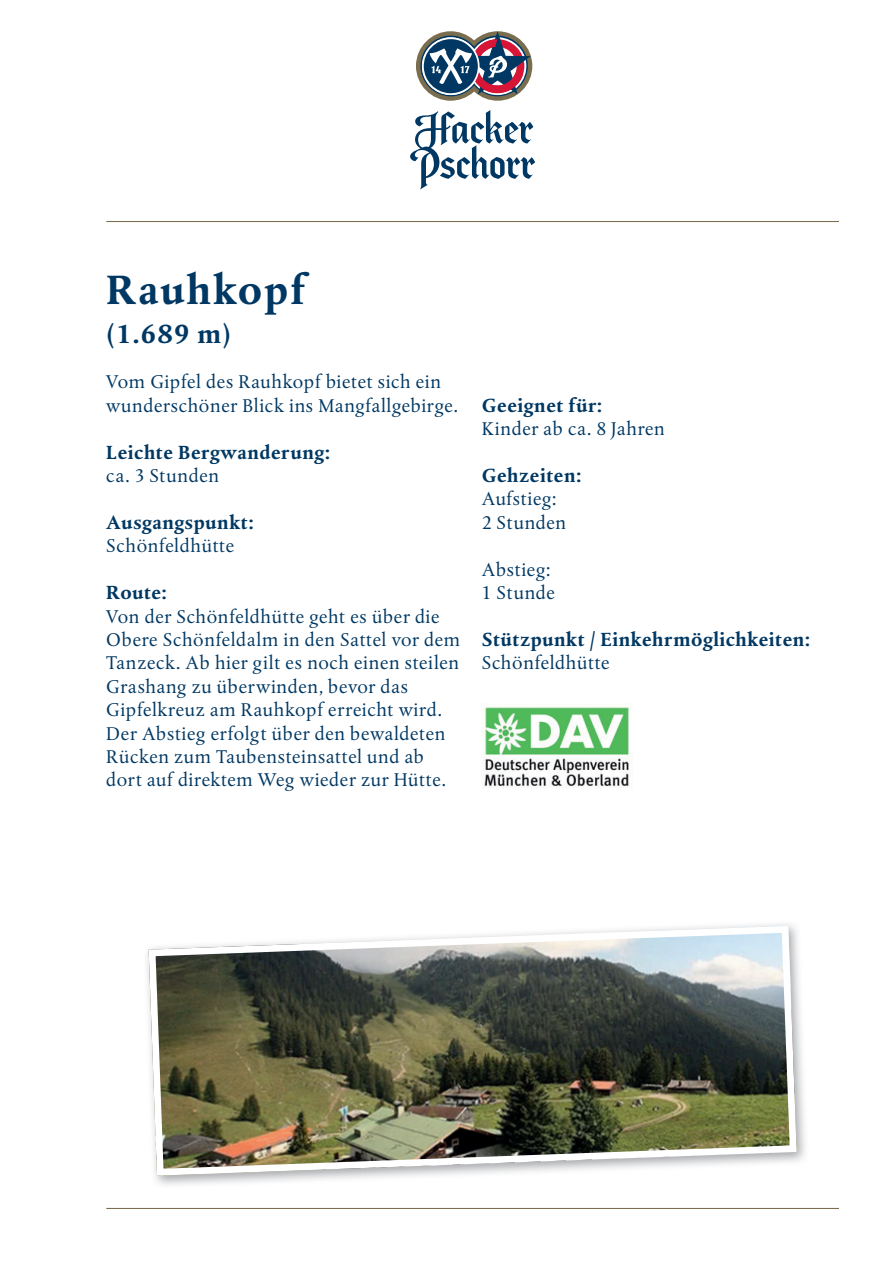
<style>
.page{position:relative;width:893px;height:1263px;background:#fff}
.page>*{position:absolute;margin:0;border:0;box-sizing:border-box;transform-origin:0 0}
.t1{font:700 42px "Albertina MT Std";letter-spacing:.05em;color:#013863}
.t2{font:700 27px "Albertina MT Std";color:#013863}
.t3{font:19.5px/23.4px "Albertina MT Std";letter-spacing:.03em;color:#013863}
.t4{font:700 19.5px "Albertina MT Std";letter-spacing:.03em;color:#013863}
</style>
<div class="page">
<hr style="left:106px;top:221px;width:733px;height:1px;background:#7b6e4e">
<hr style="left:106px;top:1208px;width:733px;height:1px;background:#7b6e4e">
<svg style="left:410px;top:110px;width:125px;height:79px"></svg>
<svg style="left:416px;top:31px;width:117px;height:70px"></svg>
<img style="left:145px;top:922px;width:655px;height:257px">
<img style="left:483px;top:705px;width:149px;height:83px">
<h1 class="t1" style="left:106px;top:264px;width:200px">Rauhkopf</h1>
<h2 class="t2" style="left:106px;top:317px;width:126px">(1.689 m)</h2>
<p class="t3" style="left:106px;top:371px;width:353px">Vom Gipfel des Rauhkopf bietet sich ein wunderschöner Blick ins Mangfallgebirge.</p>
<p class="t4" style="left:106px;top:440px;width:225px">Leichte Bergwanderung:</p>
<p class="t3" style="left:106px;top:464px;width:114px">ca. 3 Stunden</p>
<p class="t4" style="left:106px;top:510px;width:149px">Ausgangspunkt:</p>
<p class="t3" style="left:106px;top:534px;width:129px">Schönfeldhütte</p>
<p class="t4" style="left:106px;top:581px;width:62px">Route:</p>
<p class="t3" style="left:106px;top:605px;width:355px">Von der Schönfeldhütte geht es über die Obere Schönfeldalm in den Sattel vor dem Tanzeck. Ab hier gilt es noch einen steilen Grashang zu überwinden, bevor das Gipfelkreuz am Rauhkopf erreicht wird.<br>Der Abstieg erfolgt über den bewaldeten Rücken zum Taubensteinsattel und ab dort auf direktem Weg wieder zur Hütte.</p>
<p class="t4" style="left:482px;top:393px;width:122px">Geeignet für:</p>
<p class="t3" style="left:482px;top:417px;width:185px">Kinder ab ca. 8 Jahren</p>
<p class="t4" style="left:482px;top:464px;width:101px">Gehzeiten:</p>
<p class="t3" style="left:482px;top:488px;width:86px">Aufstieg:<br>2 Stunden</p>
<p class="t3" style="left:482px;top:558px;width:75px">Abstieg:<br>1 Stunde</p>
<p class="t4" style="left:482px;top:627px;width:330px">Stützpunkt / Einkehrmöglichkeiten:</p>
<p class="t3" style="left:482px;top:651px;width:129px">Schönfeldhütte</p>
</div>
